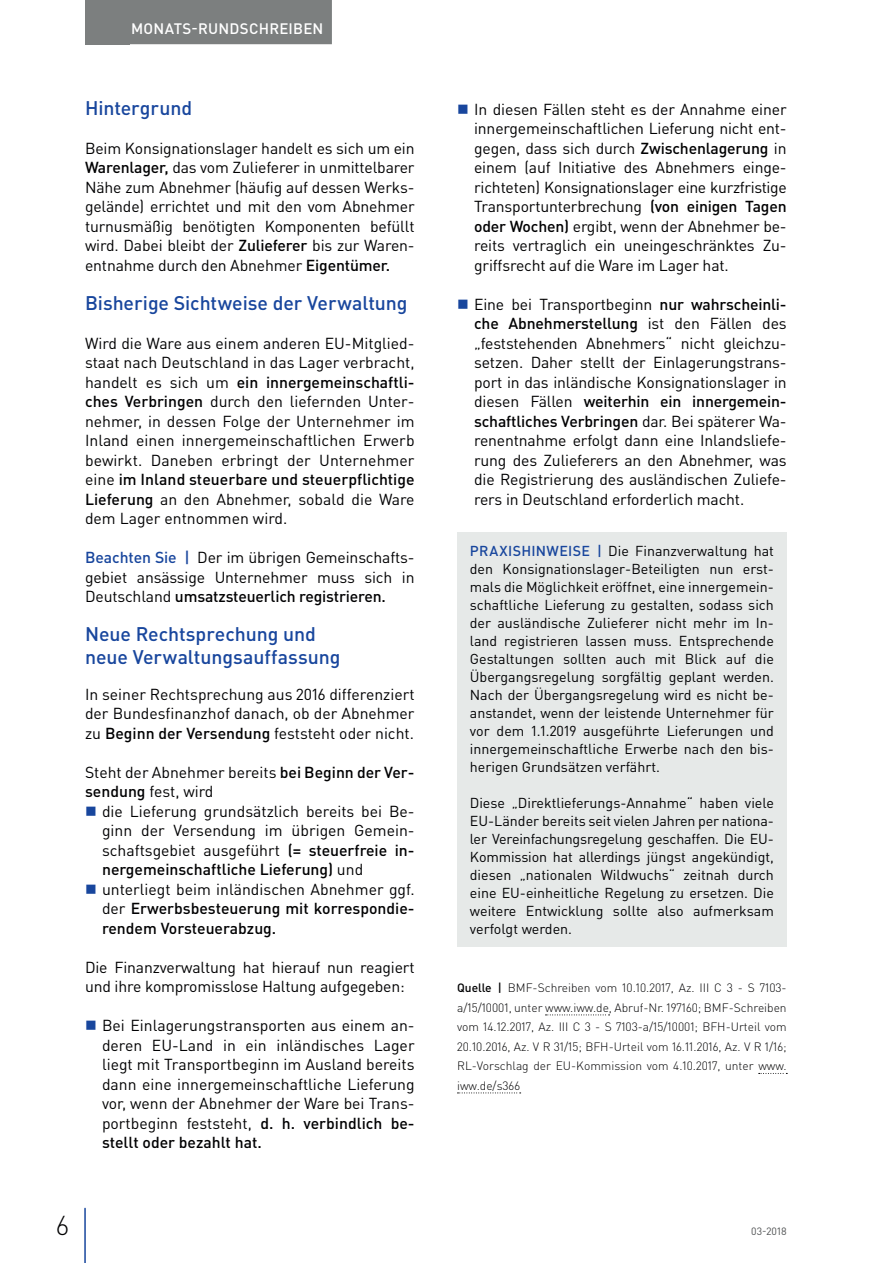
<style>
.page{position:relative;width:893px;height:1263px;background:#fff}
.page>*{position:absolute;margin:0;border:0;box-sizing:border-box;transform-origin:0 0}
.t1{font:300 27px "DIN Pro";color:#000002}
.t2{font:500 19.5px/22.5px "DIN Pro";letter-spacing:-.005em;color:#18469d}
.t3{font:15.75px/19.5px "DIN Pro";letter-spacing:-.01em;color:#000002;text-align:justify}
.t4{font:500 15px "DIN Pro";letter-spacing:.015em;color:#fff}
.t5{font:14.25px/18px "DIN Pro";color:#000002;text-align:justify}
.t6{font:300 12px/19.5px "DIN Pro";color:#000002;text-align:justify}
.t7{font:10.5px "DIN Pro";color:#4f5152}
.s1{font-weight:500}
.s2{font-weight:500;color:#18469d}
</style>
<div class="page">
<div style="left:85px;top:0;width:45px;height:44px;background:#7c7f7f"></div>
<hr style="left:84px;top:1208px;width:2px;height:55px;background:#18469d">
<div style="left:122px;top:0;width:210px;height:44px;background:#7c7f7f"></div>
<svg style="left:545px;top:1014px;width:65px;height:1px"></svg>
<svg style="left:759px;top:1073px;width:28px;height:1px"></svg>
<svg style="left:457px;top:1092px;width:64px;height:1px"></svg>
<div style="left:457px;top:532px;width:330px;height:415px;background:#e6e9e8"></div>
<p class="t4" style="left:131px;top:18px;width:194px">MONATS-RUNDSCHREIBEN</p>
<p class="t2" style="left:85px;top:96px;width:109px">Hintergrund</p>
<p class="t3" style="left:85px;top:138px;width:331px">Beim Konsignationslager handelt es sich um ein <span class="s1">Warenlager,</span> das vom Zulieferer in unmittelbarer Nähe zum Abnehmer (häufig auf dessen Werks&shy;gelände) errichtet und mit den vom Abnehmer turnusmäßig benötigten Komponenten befüllt wird. Dabei bleibt der <span class="s1">Zulieferer</span> bis zur Waren&shy;entnahme durch den Abnehmer <span class="s1">Eigentümer.</span></p>
<p class="t2" style="left:85px;top:291px;width:324px">Bisherige Sichtweise der Verwaltung</p>
<p class="t3" style="left:85px;top:333px;width:331px">Wird die Ware aus einem anderen EU-Mitglied&shy;staat nach Deutschland in das Lager verbracht, handelt es sich um <span class="s1">ein innergemeinschaftli&shy;ches Verbringen</span> durch den liefernden Unter&shy;nehmer, in dessen Folge der Unternehmer im Inland einen innergemeinschaftlichen Erwerb bewirkt. Daneben erbringt der Unternehmer eine <span class="s1">im Inland steuerbare und steuerpflichtige Lieferung</span> an den Abnehmer, sobald die Ware dem Lager entnommen wird.</p>
<p class="t3" style="left:85px;top:547px;width:331px"><span class="s2">Beachten Sie |</span> Der im übrigen Gemeinschafts&shy;gebiet ansässige Unternehmer muss sich in Deutschland <span class="s1">umsatzsteuerlich registrieren.</span></p>
<p class="t2" style="left:85px;top:622px;width:257px">Neue Rechtsprechung und neue Verwaltungsauffassung</p>
<p class="t3" style="left:85px;top:684px;width:331px">In seiner Rechtsprechung aus 2016 differenziert der Bundesfinanzhof danach, ob der Abnehmer zu <span class="s1">Beginn der Versendung</span> feststeht oder nicht.</p>
<p class="t3" style="left:85px;top:762px;width:331px">Steht der Abnehmer bereits <span class="s1">bei Beginn der Ver&shy;sendung</span> fest, wird</p>
<p class="t3" style="left:102px;top:801px;width:314px;text-align:left">die Lieferung grundsätzlich bereits bei Be&shy;ginn der Versendung im übrigen Gemein&shy;schaftsgebiet ausgeführt <span class="s1">(= steuerfreie in&shy;nergemeinschaftliche Lieferung)</span> und unterliegt beim inländischen Abnehmer ggf. der <span class="s1">Erwerbsbesteuerung mit korrespondie&shy;rendem Vorsteuerabzug.</span></p>
<p class="t3" style="left:85px;top:957px;width:331px">Die Finanzverwaltung hat hierauf nun reagiert und ihre kompromisslose Haltung aufgegeben:</p>
<p class="t3" style="left:102px;top:1015px;width:314px">Bei Einlagerungstransporten aus einem an&shy;deren EU-Land in ein inländisches Lager liegt mit Transportbeginn im Ausland bereits dann eine innergemeinschaftliche Lieferung vor, wenn der Abnehmer der Ware bei Trans&shy;portbeginn feststeht, <span class="s1">d. h. verbindlich be&shy;stellt oder bezahlt hat.</span></p>
<p class="t3" style="left:474px;top:99px;width:314px">In diesen Fällen steht es der Annahme einer innergemeinschaftlichen Lieferung nicht ent&shy;gegen, dass sich durch <span class="s1">Zwischenlagerung</span> in einem (auf Initiative des Abnehmers einge&shy;richteten) Konsignationslager eine kurzfristige Transportunterbrechung <span class="s1">(von einigen Tagen oder Wochen)</span> ergibt, wenn der Abnehmer be&shy;reits vertraglich ein uneingeschränktes Zu&shy;griffsrecht auf die Ware im Lager hat.</p>
<p class="t3" style="left:474px;top:294px;width:314px">Eine bei Transportbeginn <span class="s1">nur wahrscheinli&shy;che Abnehmerstellung</span> ist den Fällen des „feststehenden Abnehmers“ nicht gleichzu&shy;setzen. Daher stellt der Einlagerungstrans&shy;port in das inländische Konsignationslager in diesen Fällen <span class="s1">weiterhin ein innergemein&shy;schaftliches Verbringen</span> dar. Bei späterer Wa&shy;renentnahme erfolgt dann eine Inlandsliefe&shy;rung des Zulieferers an den Abnehmer, was die Registrierung des ausländischen Zuliefe&shy;rers in Deutschland erforderlich macht.</p>
<p class="t5" style="left:470px;top:541px;width:306px"><span class="s2">PRAXISHINWEISE |</span> Die Finanzverwaltung hat den Konsignationslager-Beteiligten nun erst&shy;mals die Möglichkeit eröffnet, eine innergemein&shy;schaftliche Lieferung zu gestalten, sodass sich der ausländische Zulieferer nicht mehr im In&shy;land registrieren lassen muss. Entsprechende Gestaltungen sollten auch mit Blick auf die Übergangsregelung sorgfältig geplant werden.<br>Nach der Übergangsregelung wird es nicht be&shy;anstandet, wenn der leistende Unternehmer für vor dem 1.1.2019 ausgeführte Lieferungen und innergemeinschaftliche Erwerbe nach den bis&shy;herigen Grundsätzen verfährt.</p>
<p class="t5" style="left:470px;top:793px;width:306px">Diese „Direktlieferungs-Annahme“ haben viele EU-Länder bereits seit vielen Jahren per nationa&shy;ler Vereinfachungsregelung geschaffen. Die EU-Kommission hat allerdings jüngst angekündigt, diesen „nationalen Wildwuchs“ zeitnah durch eine EU-einheitliche Regelung zu ersetzen. Die weitere Entwicklung sollte also aufmerksam verfolgt werden.</p>
<p class="t6" style="left:457px;top:978px;width:331px"><span class="s1">Quelle |</span> BMF-Schreiben vom 10.10.2017, Az. III C 3 - S 7103- a/15/10001, unter www.iww.de, Abruf-Nr. 197160; BMF-Schreiben vom 14.12.2017, Az. III C 3 - S 7103-a/15/10001; BFH-Urteil vom 20.10.2016, Az. V R 31/15; BFH-Urteil vom 16.11.2016, Az. V R 1/16; RL-Vorschlag der EU-Kommission vom 4.10.2017, unter www. iww.de/s366</p>
<h1 class="t1" style="left:56px;top:1207px;width:14px">6</h1>
<p class="t7" style="left:751px;top:1224px;width:37px">03-2018</p>
</div>
